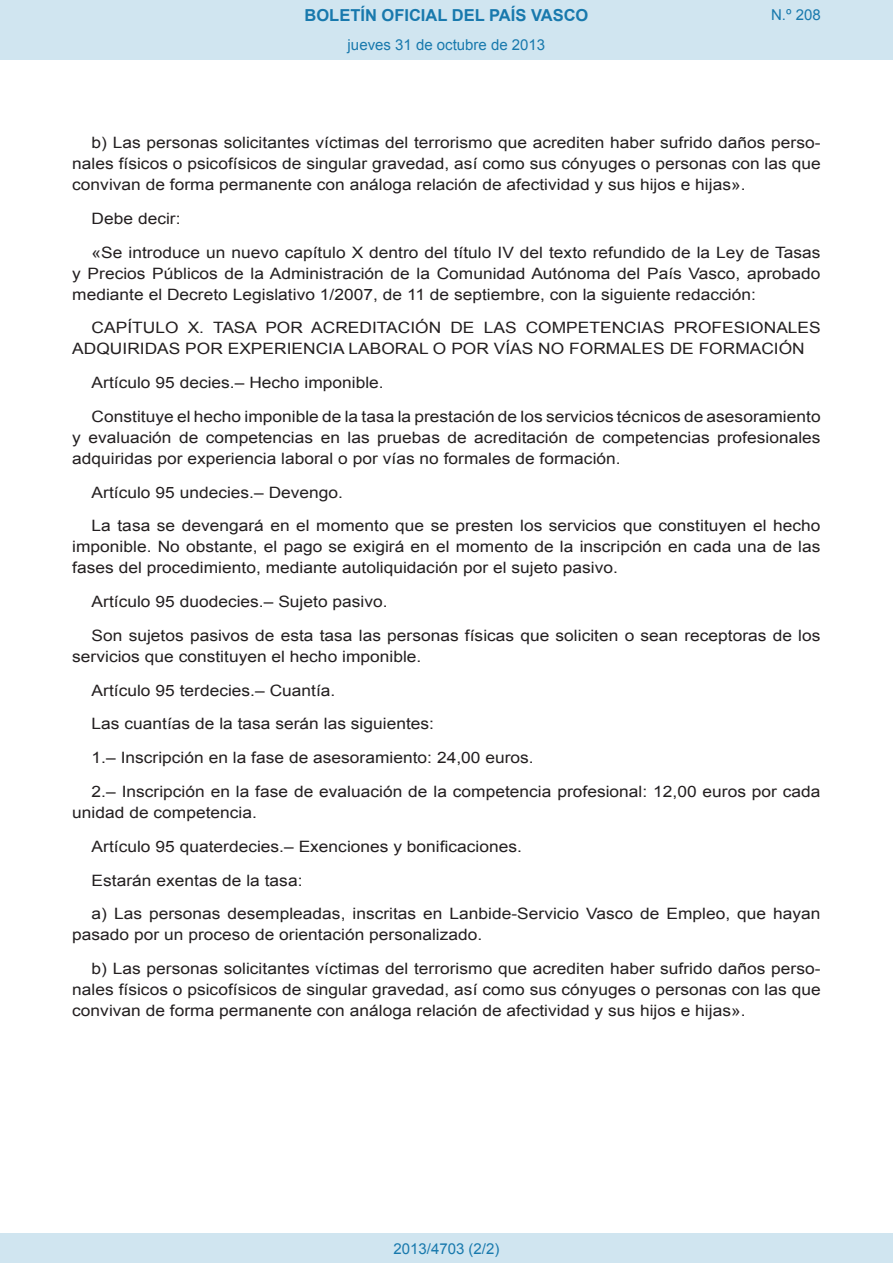
<style>
.page{position:relative;width:893px;height:1263px;background:#fff}
.page>*{position:absolute;margin:0;border:0;box-sizing:border-box;transform-origin:0 0}
.t1{font:700 16.5px "Arial";color:#1879ad}
.BOPVDetalle{font:15.6px/21px "Arial";color:#231f20;text-align:justify;scale:1.11 1}
.Paginacion_Centro{font:15px "Arial";color:#1879ad}
</style>
<div class="page">
<div style="left:0;top:0;width:893px;height:60px;background:#d0e5f0"></div>
<div style="left:0;top:1233px;width:893px;height:30px;background:#d0e5f0"></div>
<p class="t1" style="left:305px;top:4px;width:285px">BOLETÍN OFICIAL DEL PAÍS VASCO</p>
<p class="Paginacion_Centro" style="left:348px;top:35px;width:199px">jueves 31 de octubre de 2013</p>
<p class="Paginacion_Centro" style="left:771px;top:5px;width:51px">N.º 208</p>
<p class="BOPVDetalle" style="left:72px;top:132px;width:676px;text-indent:19px">b) Las personas solicitantes víctimas del terrorismo que acrediten haber sufrido daños perso&shy;nales físicos o psicofísicos de singular gravedad, así como sus cónyuges o personas con las que convivan de forma permanente con análoga relación de afectividad y sus hijos e hijas».</p>
<p class="BOPVDetalle" style="left:92px;top:208px;width:82px">Debe decir:</p>
<p class="BOPVDetalle" style="left:72px;top:242px;width:676px;text-indent:19px">«Se introduce un nuevo capítulo X dentro del título IV del texto refundido de la Ley de Tasas y Precios Públicos de la Administración de la Comunidad Autónoma del País Vasco, aprobado mediante el Decreto Legislativo 1/2007, de 11 de septiembre, con la siguiente redacción:</p>
<p class="BOPVDetalle" style="left:72px;top:318px;width:676px;text-indent:19px">CAPÍTULO X. TASA POR ACREDITACIÓN DE LAS COMPETENCIAS PROFESIONALES<br>ADQUIRIDAS POR EXPERIENCIA LABORAL O POR VÍAS NO FORMALES DE FORMACIÓN</p>
<p class="BOPVDetalle" style="left:92px;top:372px;width:265px">Artículo 95 decies.– Hecho imponible.</p>
<p class="BOPVDetalle" style="left:72px;top:406px;width:676px;text-indent:19px">Constituye el hecho imponible de la tasa la prestación de los servicios técnicos de asesoramiento y evaluación de competencias en las pruebas de acreditación de competencias profesionales adquiridas por experiencia laboral o por vías no formales de formación.</p>
<p class="BOPVDetalle" style="left:92px;top:482px;width:228px">Artículo 95 undecies.– Devengo.</p>
<p class="BOPVDetalle" style="left:72px;top:516px;width:675px;text-indent:19px">La tasa se devengará en el momento que se presten los servicios que constituyen el hecho imponible. No obstante, el pago se exigirá en el momento de la inscripción en cada una de las fases del procedimiento, mediante autoliquidación por el sujeto pasivo.</p>
<p class="BOPVDetalle" style="left:92px;top:591px;width:268px">Artículo 95 duodecies.– Sujeto pasivo.</p>
<p class="BOPVDetalle" style="left:72px;top:625px;width:675px;text-indent:19px">Son sujetos pasivos de esta tasa las personas físicas que soliciten o sean receptoras de los servicios que constituyen el hecho imponible.</p>
<p class="BOPVDetalle" style="left:92px;top:680px;width:221px">Artículo 95 terdecies.– Cuantía.</p>
<p class="BOPVDetalle" style="left:92px;top:714px;width:310px">Las cuantías de la tasa serán las siguientes:</p>
<p class="BOPVDetalle" style="left:92px;top:747px;width:400px">1.– Inscripción en la fase de asesoramiento: 24,00 euros.</p>
<p class="BOPVDetalle" style="left:72px;top:781px;width:676px;text-indent:19px">2.– Inscripción en la fase de evaluación de la competencia profesional: 12,00 euros por cada unidad de competencia.</p>
<p class="BOPVDetalle" style="left:92px;top:836px;width:389px">Artículo 95 quaterdecies.– Exenciones y bonificaciones.</p>
<p class="BOPVDetalle" style="left:92px;top:870px;width:191px">Estarán exentas de la tasa:</p>
<p class="BOPVDetalle" style="left:72px;top:903px;width:676px;text-indent:19px">a) Las personas desempleadas, inscritas en Lanbide-Servicio Vasco de Empleo, que hayan pasado por un proceso de orientación personalizado.</p>
<p class="BOPVDetalle" style="left:72px;top:958px;width:676px;text-indent:19px">b) Las personas solicitantes víctimas del terrorismo que acrediten haber sufrido daños perso&shy;nales físicos o psicofísicos de singular gravedad, así como sus cónyuges o personas con las que convivan de forma permanente con análoga relación de afectividad y sus hijos e hijas».</p>
<p class="Paginacion_Centro" style="left:393px;top:1238px;width:107px">2013/4703 (2/2)</p>
</div>
